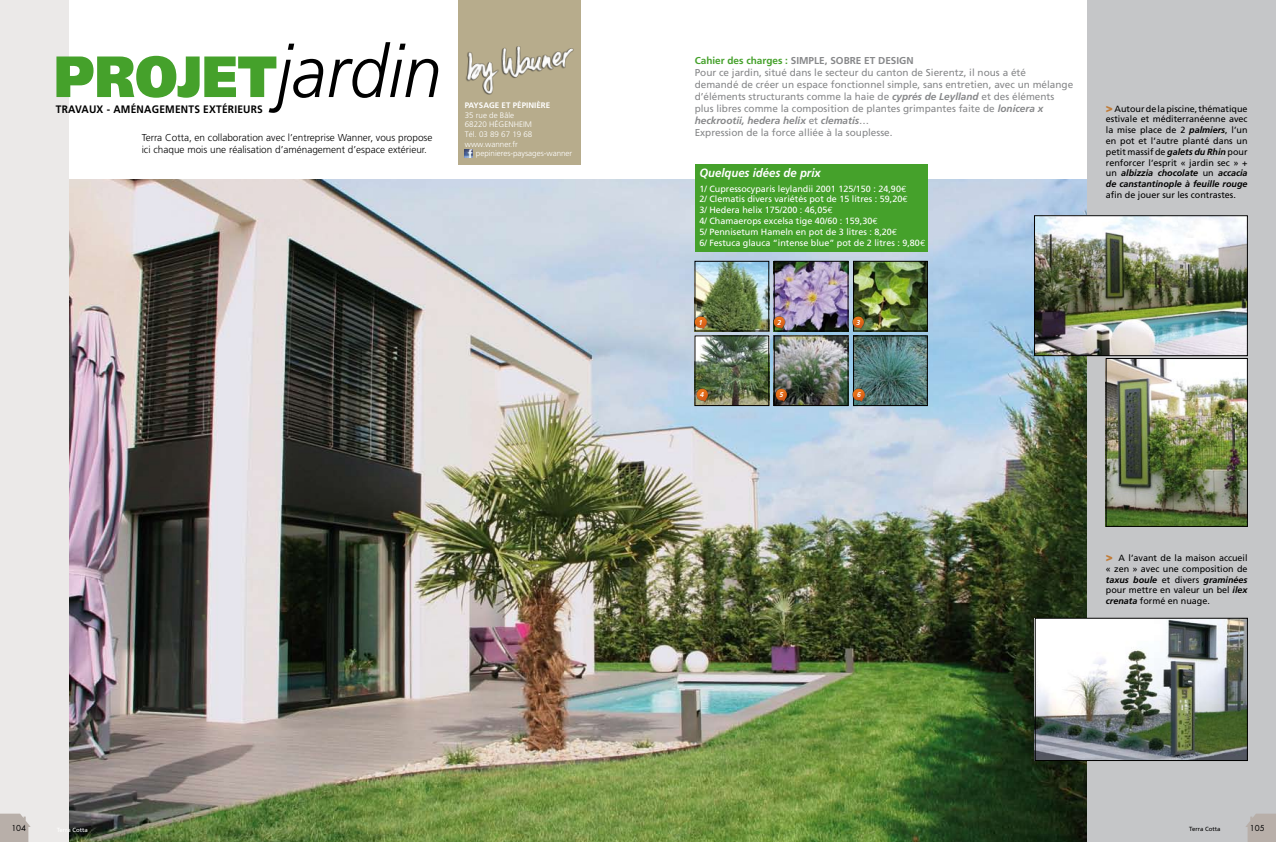
<style>
.page{position:relative;width:1276px;height:842px;background:#fff}
.page>*{position:absolute;margin:0;border:0;box-sizing:border-box;transform-origin:0 0}
.t1{font:italic 300 73.1px "Frutiger";color:#000;scale:.94 1}
.t2{font:900 58.1px "Frutiger";color:#45a12b;scale:.89 1}
.t3{font:italic 700 12px "Frutiger";color:#fff;scale:.94 1}
.t4{font:700 10.8px "Frutiger";letter-spacing:.02em;color:#000;scale:.94 1}
.t5{font:10px/12px "Frutiger";color:#87888a}
.t6{font:300 10px/12px "Frutiger";color:#000}
.t7{font:9px/10.8px "Frutiger";color:#000;text-align:justify}
.t8{font:9px/10.8px "Frutiger";color:#fff}
.t9{font:300 8px/9.6px "Frutiger";color:#fff}
.t10{font:700 8px "Frutiger";color:#fff}
.t11{font:8px "Futura";color:#000}
.t12{font:italic 700 7.1px "Frutiger";color:#fff;scale:.95 1}
.t13{font:6px "Frutiger";color:#fff}
.t14{font:6px "Frutiger";color:#000}
.s1{font-weight:700;color:#45a12b}
.s2{font-weight:700}
.s3{font-weight:700;font-style:italic}
.s4{font-family:"Euro Mono"}
.s5{font-weight:900;font-size:11.7px;color:#c07c39}
</style>
<div class="page">
<img style="left:68px;top:179px;width:570px;height:663px">
<img style="left:638px;top:179px;width:449px;height:663px">
<div style="left:0;top:0;width:68px;height:842px;background:#ebe9e8"></div>
<img style="left:696px;top:263px;width:71px;height:66px">
<div style="left:694px;top:261px;width:75px;height:70px;border:1px solid #000"></div>
<img style="left:696px;top:338px;width:71px;height:66px">
<div style="left:694px;top:336px;width:75px;height:70px;border:1px solid #000"></div>
<img style="left:776px;top:338px;width:70px;height:66px">
<div style="left:774px;top:336px;width:74px;height:70px;border:1px solid #000"></div>
<img style="left:855px;top:338px;width:70px;height:66px">
<div style="left:853px;top:336px;width:74px;height:70px;border:1px solid #000"></div>
<img style="left:776px;top:263px;width:70px;height:66px">
<div style="left:774px;top:261px;width:74px;height:70px;border:1px solid #000"></div>
<img style="left:855px;top:263px;width:70px;height:66px">
<div style="left:853px;top:261px;width:74px;height:70px;border:1px solid #000"></div>
<img style="left:695px;top:314px;width:12px;height:17px">
<img style="left:852px;top:314px;width:13px;height:17px">
<img style="left:773px;top:314px;width:13px;height:17px">
<img style="left:696px;top:387px;width:12px;height:16px">
<img style="left:775px;top:387px;width:12px;height:16px">
<img style="left:853px;top:387px;width:12px;height:16px">
<svg style="left:0;top:814px;width:31px;height:28px"></svg>
<div style="left:458px;top:0;width:123px;height:164px;background:#b7ac8c"></div>
<img style="left:465px;top:46px;width:109px;height:49px">
<svg style="left:464px;top:149px;width:8px;height:9px"></svg>
<div style="left:1087px;top:0;width:189px;height:842px;background:#c5c6c8"></div>
<svg style="left:1246px;top:814px;width:30px;height:28px"></svg>
<div style="left:694px;top:164px;width:233px;height:88px;background:#45a12b"></div>
<img style="left:1037px;top:620px;width:208px;height:139px">
<div style="left:1035px;top:618px;width:212px;height:143px;border:1px solid #000"></div>
<img style="left:1036px;top:217px;width:209px;height:137px">
<div style="left:1034px;top:215px;width:213px;height:141px;border:1px solid #000"></div>
<img style="left:1108px;top:360px;width:137px;height:165px">
<div style="left:1106px;top:358px;width:141px;height:169px;border:1px solid #000"></div>
<h1 class="t1" style="left:277px;top:30px;width:177px">jardin</h1>
<p class="t6" style="left:142px;top:132px;width:292px">Terra Cotta, en collaboration avec l’entreprise Wanner, vous propose ici chaque mois une réalisation d’aménagement d’espace extérieur.</p>
<h2 class="t2" style="left:54px;top:41px;width:252px">PROJET</h2>
<p class="t4" style="left:56px;top:103px;width:222px">TRAVAUX - AMÉNAGEMENTS EXTÉRIEURS</p>
<p class="t10" style="left:465px;top:101px;width:21px">Paysage</p>
<p class="t10" style="left:502px;top:101px;width:16px">et pépini</p>
<p class="t10" style="left:536px;top:101px;width:10px">ère</p>
<p class="t9" style="left:465px;top:110px;width:69px">35 rue de Bâle<br>68220 HÉGENHEIM<br>Tél. 03 89 67 19 68 www.wanner.fr</p>
<p class="t9" style="left:476px;top:149px;width:98px">pepinieres-paysages-wanner</p>
<p class="t11" style="left:11px;top:822px;width:16px">104</p>
<p class="t13" style="left:57px;top:826px;width:33px">Terra Cotta</p>
<p class="t5" style="left:694px;top:55px;width:380px"><span class="s1">Cahier des charges :</span> <span class="s2">SIMPLE, SOBRE ET DESIGN<br></span>Pour ce jardin, situé dans le secteur du canton de Sierentz, il nous a été<br>demandé de créer un espace fonctionnel simple, sans entretien, avec un mélange d’éléments structurants comme la haie de <span class="s3">cyprés de Leylland</span> et des éléments plus libres comme la composition de plantes grimpantes faite de <span class="s3">lonicera x heckrootii, hedera helix</span> et <span class="s3">clematis</span>…<br>Expression de la force alliée à la souplesse.</p>
<h3 class="t3" style="left:699px;top:166px;width:131px">Quelques idées de prix</h3>
<p class="t8" style="left:699px;top:183px;width:227px">1/ Cupressocyparis leylandii 2001 125/150 : 24,90<span class="s4">€<br></span>2/ Clematis divers variétés pot de 15 litres : 59,20<span class="s4">€<br></span>3/ Hedera helix 175/200 : 46,05<span class="s4">€<br></span>4/ Chamaerops excelsa tige 40/60 : 159,30<span class="s4">€<br></span>5/ Pennisetum Hameln en pot de 3 litres : 8,20<span class="s4">€<br></span>6/ Festuca glauca “intense blue” pot de 2 litres : 9,80<span class="s4">€</span></p>
<p class="t12" style="left:699px;top:318px;width:5px">1</p>
<p class="t12" style="left:777px;top:318px;width:5px">2</p>
<p class="t12" style="left:856px;top:318px;width:5px">3</p>
<p class="t12" style="left:700px;top:391px;width:5px">4</p>
<p class="t12" style="left:779px;top:391px;width:5px">5</p>
<p class="t12" style="left:857px;top:391px;width:5px">6</p>
<p class="t7" style="left:1106px;top:103px;width:143px"><span class="s5">&gt;</span> Autour de la piscine, thématique estivale et méditerranéenne avec la mise place de 2 <span class="s3">palmiers</span>, l’un en pot et l’autre planté dans un petit massif de <span class="s3">galets du Rhin</span> pour renforcer l’esprit « jardin sec » + un <span class="s3">albizzia chocolate</span> un <span class="s3">accacia de canstantinople à feuille rouge</span></p>
<p class="t7" style="left:1106px;top:189px;width:132px">afin de jouer sur les contrastes.</p>
<p class="t7" style="left:1106px;top:552px;width:143px"><span class="s5">&gt;</span> A l’avant de la maison accueil « zen » avec une composition de <span class="s3">taxus boule</span> et divers <span class="s3">graminées </span>pour mettre en valeur un bel <span class="s3">ilex crenata</span> formé en nuage.</p>
<p class="t14" style="left:1189px;top:825px;width:33px">Terra Cotta</p>
<p class="t11" style="left:1249px;top:822px;width:16px">105</p>
</div>
